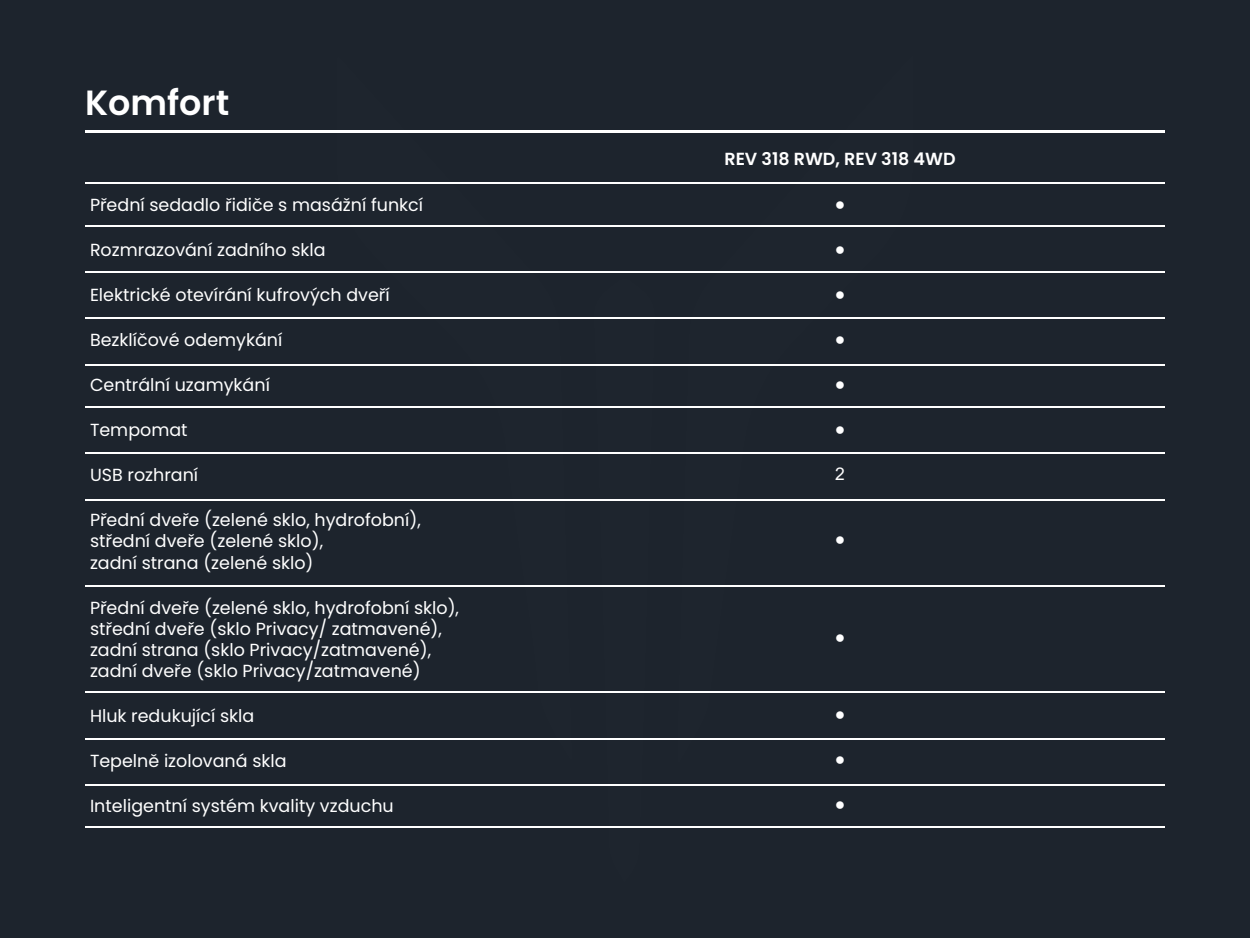
<style>
.page{position:relative;width:1250px;height:938px;background:#1d242d}
.page>*{position:absolute;margin:0;border:0;box-sizing:border-box;transform-origin:0 0}
.t1{font:600 35px "Poppins";color:#fff}
.t2{font:17.5px/21px "Poppins";color:#fff}
.t3{font:600 17.5px "Poppins";color:#fff}
.t4{font:17.5px "Arial";color:#fff}
</style>
<div class="page">
<svg style="left:677px;top:132px;width:237px;height:608px"></svg>
<svg style="left:336px;top:132px;width:236px;height:608px"></svg>
<svg style="left:594px;top:317px;width:61px;height:469px"></svg>
<hr style="left:85px;top:130px;width:1080px;height:2px;background:#fff">
<hr style="left:85px;top:182px;width:1080px;height:2px;background:#fff">
<hr style="left:85px;top:225px;width:1080px;height:1px;background:#fff">
<hr style="left:85px;top:271px;width:1080px;height:1px;background:#fff">
<hr style="left:85px;top:318px;width:1080px;height:1px;background:#fff">
<hr style="left:85px;top:364px;width:1080px;height:1px;background:#fff">
<hr style="left:85px;top:406px;width:1080px;height:2px;background:#fff">
<hr style="left:85px;top:452px;width:1080px;height:2px;background:#fff">
<hr style="left:85px;top:499px;width:1080px;height:1px;background:#fff">
<hr style="left:85px;top:585px;width:1080px;height:1px;background:#fff">
<hr style="left:85px;top:691px;width:1080px;height:1px;background:#fff">
<hr style="left:85px;top:738px;width:1080px;height:1px;background:#fff">
<hr style="left:85px;top:784px;width:1080px;height:1px;background:#fff">
<hr style="left:85px;top:826px;width:1080px;height:2px;background:#fff">
<h1 class="t1" style="left:85px;top:82px;width:146px">Komfort</h1>
<p class="t2" style="left:90px;top:195px;width:335px">Přední sedadlo řidiče s masážní funkcí</p>
<p class="t2" style="left:90px;top:240px;width:237px">Rozmrazování zadního skla</p>
<p class="t2" style="left:90px;top:285px;width:301px">Elektrické otevírání kufrových dveří</p>
<p class="t2" style="left:90px;top:330px;width:194px">Bezklíčové odemykání</p>
<p class="t2" style="left:90px;top:375px;width:181px">Centrální uzamykání</p>
<p class="t2" style="left:90px;top:420px;width:99px">Tempomat</p>
<p class="t2" style="left:90px;top:465px;width:110px">USB rozhraní</p>
<p class="t2" style="left:90px;top:510px;width:332px">Přední dveře (zelené sklo, hydrofobní), střední dveře (zelené sklo),<br>zadní strana (zelené sklo)</p>
<p class="t2" style="left:90px;top:597px;width:371px">Přední dveře (zelené sklo, hydrofobní sklo), střední dveře (sklo Privacy/ zatmavené), zadní strana (sklo Privacy/zatmavené), zadní dveře (sklo Privacy/zatmavené)</p>
<p class="t2" style="left:90px;top:705px;width:166px">Hluk redukující skla</p>
<p class="t2" style="left:90px;top:750px;width:198px">Tepelně izolovaná skla</p>
<p class="t2" style="left:90px;top:795px;width:305px">Inteligentní systém kvality vzduchu</p>
<p class="t3" style="left:724px;top:149px;width:233px">REV 318 RWD, REV 318 4WD</p>
<p class="t4" style="left:835px;top:192px;width:12px">●</p>
<p class="t4" style="left:835px;top:237px;width:12px">●</p>
<p class="t4" style="left:835px;top:282px;width:12px">●</p>
<p class="t4" style="left:835px;top:327px;width:12px">●</p>
<p class="t4" style="left:835px;top:372px;width:12px">●</p>
<p class="t4" style="left:835px;top:417px;width:12px">●</p>
<p class="t4" style="left:835px;top:462px;width:11px">2</p>
<p class="t4" style="left:835px;top:527px;width:12px">●</p>
<p class="t4" style="left:835px;top:624px;width:12px">●</p>
<p class="t4" style="left:835px;top:702px;width:12px">●</p>
<p class="t4" style="left:835px;top:747px;width:12px">●</p>
<p class="t4" style="left:835px;top:792px;width:12px">●</p>
</div>
